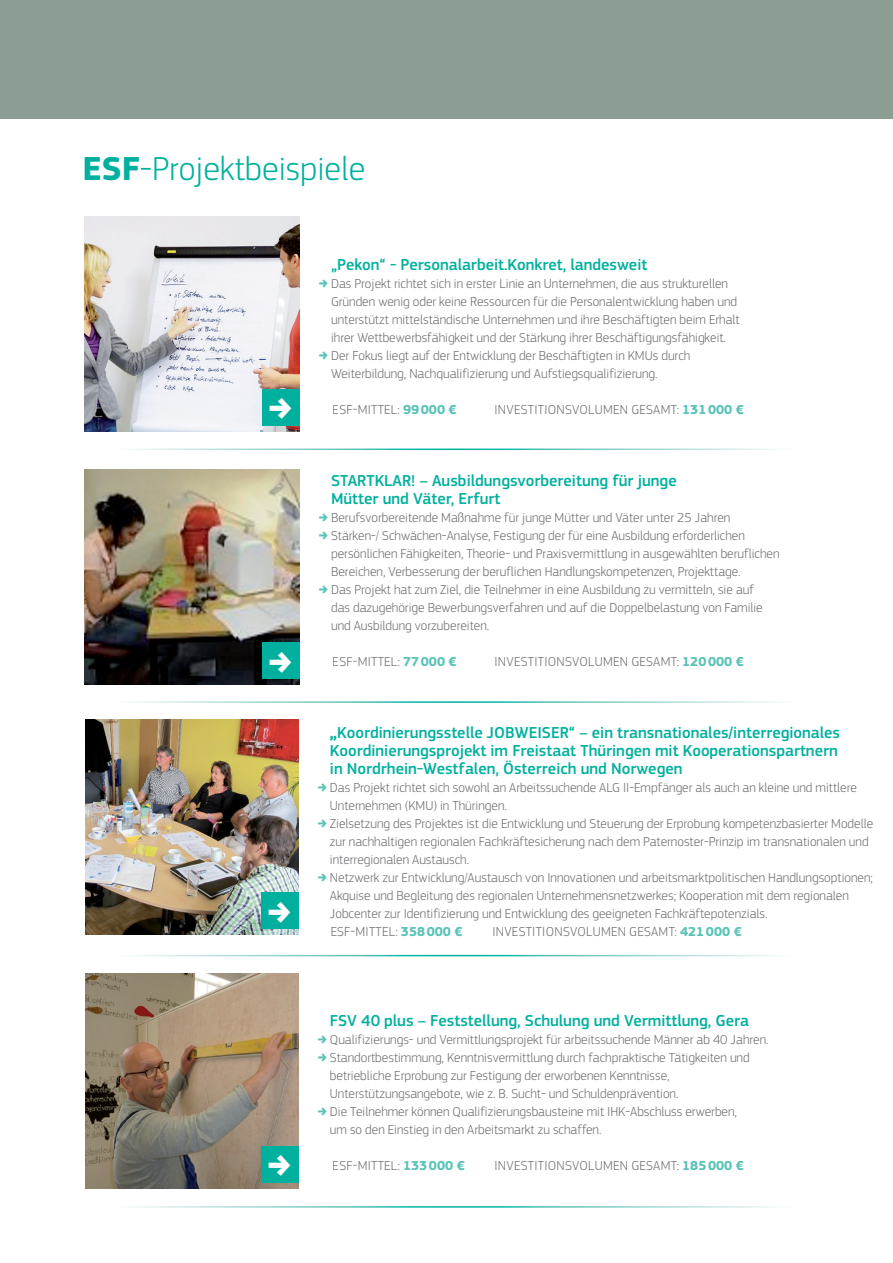
<style>
.page{position:relative;width:893px;height:1263px;background:#fff}
.page>*{position:absolute;margin:0;border:0;box-sizing:border-box;transform-origin:0 0}
._06-Titres_Sections{font:300 34.5px "EC Square Sans Pro";color:#00b09e}
._07-Noms_projets{font:500 16.5px/18px "EC Square Sans Pro";color:#00b09e}
.t1{font:300 13.5px/18px "EC Square Sans Pro";color:#6c6d70}
.t2{font:300 13.5px "EC Square Sans Pro";letter-spacing:.02em;color:#6c6d70}
.s1{font-weight:700}
.s2{font-weight:700;color:#59c3b7}
</style>
<div class="page">
<div style="left:0;top:0;width:893px;height:118px;background:#8c9e94"></div>
<img style="left:85px;top:217px;width:215px;height:214px">
<img style="left:85px;top:470px;width:215px;height:215px">
<img style="left:86px;top:720px;width:213px;height:215px">
<div style="left:262px;top:389px;width:37px;height:36px;background:#00b09e"></div>
<div style="left:262px;top:643px;width:37px;height:36px;background:#00b09e"></div>
<div style="left:261px;top:893px;width:37px;height:36px;background:#00b09e"></div>
<img style="left:86px;top:973px;width:213px;height:215px">
<div style="left:261px;top:1146px;width:37px;height:36px;background:#00b09e"></div>
<p class="_06-Titres_Sections" style="left:82px;top:149px;width:284px"><span class="s1">ESF</span>-Projektbeispiele</p>
<p class="_07-Noms_projets" style="left:331px;top:256px;width:318px">„Pekon“ - Personalarbeit.Konkret, landesweit</p>
<p class="t1" style="left:331px;top:274px;width:410px">Das Projekt richtet sich in erster Linie an Unternehmen, die aus strukturellen Gründen wenig oder keine Ressourcen für die Personalentwicklung haben und unterstützt mittelständische Unternehmen und ihre Beschäftigten beim Erhalt ihrer Wettbewerbsfähigkeit und der Stärkung ihrer Beschäftigungsfähigkeit.</p>
<p class="t1" style="left:331px;top:346px;width:361px">Der Fokus liegt auf der Entwicklung der Beschäftigten in KMUs durch<br>Weiterbildung, Nachqualifizierung und Aufstiegsqualifizierung.</p>
<p class="t2" style="left:333px;top:402px;width:126px">ESF-MITTEL: <span class="s2">99000 €</span></p>
<p class="t2" style="left:495px;top:402px;width:251px">INVESTITIONSVOLUMEN GESAMT: <span class="s2">131000 €</span></p>
<p class="_07-Noms_projets" style="left:331px;top:472px;width:347px">STARTKLAR! – Ausbildungsvorbereitung für junge<br>Mütter und Väter, Erfurt</p>
<p class="t1" style="left:331px;top:508px;width:401px">Berufsvorbereitende Maßnahme für junge Mütter und Väter unter 25 Jahren</p>
<p class="t1" style="left:331px;top:526px;width:450px">Stärken-/ Schwächen-Analyse, Festigung der für eine Ausbildung erforderlichen persönlichen Fähigkeiten, Theorie- und Praxisvermittlung in ausgewählten beruflichen<br>Bereichen, Verbesserung der beruflichen Handlungskompetenzen, Projekttage.</p>
<p class="t1" style="left:331px;top:580px;width:433px">Das Projekt hat zum Ziel, die Teilnehmer in eine Ausbildung zu vermitteln, sie auf das dazugehörige Bewerbungsverfahren und auf die Doppelbelastung von Familie und Ausbildung vorzubereiten.</p>
<p class="t2" style="left:333px;top:654px;width:126px">ESF-MITTEL: <span class="s2">77000 €</span></p>
<p class="t2" style="left:495px;top:654px;width:251px">INVESTITIONSVOLUMEN GESAMT: <span class="s2">120000 €</span></p>
<p class="_07-Noms_projets" style="left:330px;top:724px;width:512px"><span class="s1">„</span>Koordinierungsstelle JOBWEISER“ – ein transnationales/interregionales<br>Koordinierungsprojekt im Freistaat Thüringen mit Kooperationspartnern in Nordrhein-Westfalen, Österreich und Norwegen</p>
<p class="t1" style="left:330px;top:778px;width:528px">Das Projekt richtet sich sowohl an Arbeitssuchende ALG II-Empfänger als auch an kleine und mittlere<br>Unternehmen (KMU) in Thüringen.</p>
<p class="t1" style="left:330px;top:814px;width:545px">Zielsetzung des Projektes ist die Entwicklung und Steuerung der Erprobung kompetenzbasierter Modelle zur nachhaltigen regionalen Fachkräftesicherung nach dem Paternoster-Prinzip im transnationalen und interregionalen Austausch.</p>
<p class="t1" style="left:330px;top:868px;width:544px">Netzwerk zur Entwicklung/Austausch von Innovationen und arbeitsmarktpolitischen Handlungsoptionen;<br>Akquise und Begleitung des regionalen Unternehmensnetzwerkes; Kooperation mit dem regionalen<br>Jobcenter zur Identifizierung und Entwicklung des geeigneten Fachkräftepotenzials.</p>
<p class="t2" style="left:331px;top:924px;width:134px">ESF-MITTEL: <span class="s2">358000 €</span></p>
<p class="t2" style="left:492px;top:924px;width:251px">INVESTITIONSVOLUMEN GESAMT: <span class="s2">421000 €</span></p>
<p class="_07-Noms_projets" style="left:330px;top:1012px;width:421px">FSV 40 plus – Feststellung, Schulung und Vermittlung, Gera</p>
<p class="t1" style="left:330px;top:1030px;width:440px">Qualifizierungs- und Vermittlungsprojekt für arbeitssuchende Männer ab 40 Jahren.</p>
<p class="t1" style="left:330px;top:1048px;width:421px">Standortbestimmung, Kenntnisvermittlung durch fachpraktische Tätigkeiten und betriebliche Erprobung zur Festigung der erworbenen Kenntnisse,<br>Unterstützungsangebote, wie z. B. Sucht- und Schuldenprävention.</p>
<p class="t1" style="left:330px;top:1102px;width:409px">Die Teilnehmer können Qualifizierungsbausteine mit IHK-Abschluss erwerben, um so den Einstieg in den Arbeitsmarkt zu schaffen.</p>
<p class="t2" style="left:333px;top:1158px;width:134px">ESF-MITTEL: <span class="s2">133000 €</span></p>
<p class="t2" style="left:495px;top:1158px;width:251px">INVESTITIONSVOLUMEN GESAMT: <span class="s2">185000 €</span></p>
</div>
